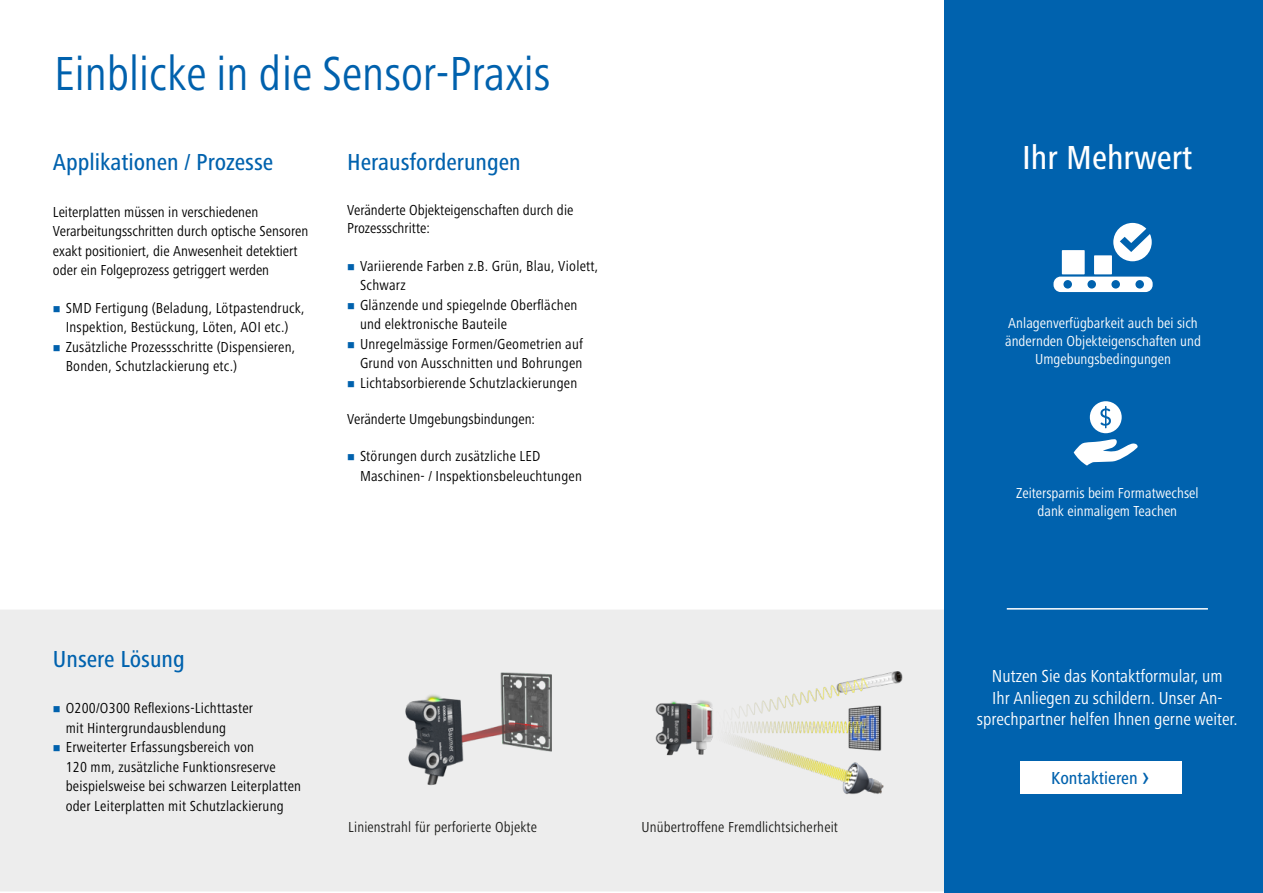
<style>
.page{position:relative;width:1263px;height:893px;background:#fff}
.page>*{position:absolute;margin:0;border:0;box-sizing:border-box;transform-origin:0 0}
.t1{font:condensed 49.5px "Frutiger Next Pro";color:#0061ad}
.t2{font:500 condensed 34.5px "Frutiger Next Pro";color:#fff}
.t3{font:500 condensed 24px "Frutiger Next Pro";color:#0062ae}
.t4{font:condensed 18px/21.6px "Frutiger Next Pro";color:#fff;text-align:center}
.t5{font:500 condensed 18px "Frutiger Next Pro";color:#0062ae}
.t6{font:condensed 15px/19.5px "Frutiger Next Pro";letter-spacing:.015em;color:#000}
.t7{font:condensed 15px/18px "Frutiger Next Pro";color:#fff;text-align:center}
.t8{font:condensed 15px "Frutiger Next Pro";letter-spacing:.01em;color:#1d1d1b}
.s1{font-family:"Roboto Condensed";font-weight:400;font-stretch:normal;font-size:28.5px}
</style>
<div class="page">
<div style="left:0;top:610px;width:944px;height:281px;background:#ededed"></div>
<div style="left:640px;top:649px;width:276px;height:161px;background:#ededed"></div>
<img style="left:655px;top:671px;width:248px;height:124px">
<div style="left:347px;top:648px;width:275px;height:162px;background:#ededed"></div>
<img style="left:405px;top:672px;width:147px;height:114px">
<div style="left:944px;top:0;width:319px;height:893px;background:#0062ae"></div>
<div style="left:1020px;top:761px;width:161px;height:33px;background:#fff"></div>
<svg style="left:1053px;top:277px;width:100px;height:15px"></svg>
<div style="left:1062px;top:250px;width:23px;height:24px;background:#fff"></div>
<div style="left:1094px;top:255px;width:18px;height:19px;background:#fff"></div>
<svg style="left:1113px;top:223px;width:39px;height:38px"></svg>
<hr style="left:1007px;top:608px;width:201px;height:2px;background:#fff">
<svg style="left:1074px;top:439px;width:64px;height:27px"></svg>
<svg style="left:1090px;top:401px;width:32px;height:32px"></svg>
<svg style="left:54px;top:706px;width:6px;height:6px"></svg>
<svg style="left:54px;top:745px;width:6px;height:6px"></svg>
<h1 class="t1" style="left:54px;top:45px;width:498px">Einblicke in die Sensor-Praxis</h1>
<h3 class="t3" style="left:53px;top:149px;width:222px">Applikationen / Prozesse</h3>
<p class="t6" style="left:53px;top:202px;width:257px">Leiterplatten müssen in verschiedenen Verarbeitungsschritten durch optische Sensoren exakt positioniert, die Anwesenheit detektiert oder ein Folgeprozess getriggert werden</p>
<p class="t6" style="left:66px;top:298px;width:241px">SMD Fertigung (Beladung, Lötpastendruck, Inspektion, Bestückung, Löten, AOI etc.)<br>Zusätzliche Prozessschritte (Dispensieren, Bonden, Schutzlackierung etc.)</p>
<h3 class="t3" style="left:347px;top:149px;width:175px">Herausforderungen</h3>
<p class="t6" style="left:347px;top:201px;width:228px;line-height:18px">Veränderte Objekteigenschaften durch die<br>Prozessschritte:</p>
<p class="t6" style="left:360px;top:256px;width:240px">Variierende Farben z.B. Grün, Blau, Violett, Schwarz<br>Glänzende und spiegelnde Oberflächen und elektronische Bauteile Unregelmässige Formen/Geometrien auf Grund von Ausschnitten und Bohrungen Lichtabsorbierende Schutzlackierungen</p>
<p class="t6" style="left:347px;top:409px;width:189px">Veränderte Umgebungsbindungen:</p>
<p class="t6" style="left:360px;top:447px;width:223px">Störungen durch zusätzliche LED<br>Maschinen- / Inspektionsbeleuchtungen</p>
<h3 class="t3" style="left:53px;top:645px;width:133px">Unsere Lösung</h3>
<p class="t6" style="left:66px;top:699px;width:237px">O200/O300 Reflexions-Lichttaster<br>mit Hintergrundausblendung<br>Erweiterter Erfassungsbereich von<br>120 mm, zusätzliche Funktionsreserve beispielsweise bei schwarzen Leiterplatten oder Leiterplatten mit Schutzlackierung</p>
<p class="t8" style="left:348px;top:818px;width:190px">Linienstrahl für perforierte Objekte</p>
<p class="t8" style="left:641px;top:818px;width:198px">Unübertroffene Fremdlichtsicherheit</p>
<h2 class="t2" style="left:1022px;top:138px;width:172px">Ihr Mehrwert</h2>
<p class="t7" style="left:1005px;top:314px;width:197px">Anlagenverfügbarkeit auch bei sich ändernden Objekteigenschaften und<br>Umgebungsbedingungen</p>
<p class="t7" style="left:1016px;top:484px;width:184px">Zeitersparnis beim Formatwechsel dank einmaligem Teachen</p>
<p class="t4" style="left:977px;top:665px;width:262px">Nutzen Sie das Kontaktformular, um<br>Ihr Anliegen zu schildern. Unser An&shy;sprechpartner helfen Ihnen gerne weiter.</p>
<p class="t5" style="left:1051px;top:767px;width:100px">Kontaktieren <span class="s1">›</span></p>
</div>
